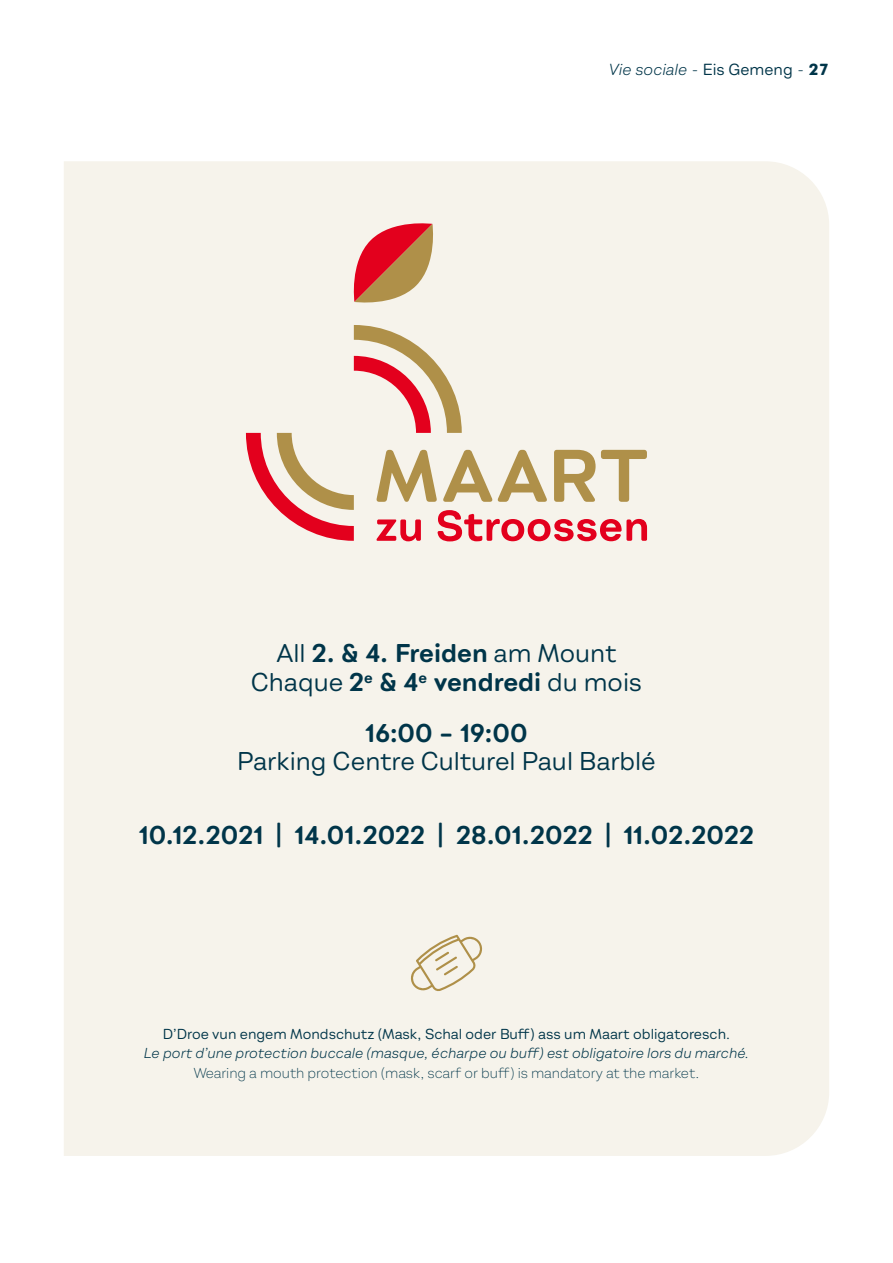
<style>
.page{position:relative;width:893px;height:1263px;background:#fff}
.page>*{position:absolute;margin:0;border:0;box-sizing:border-box;transform-origin:0 0}
.t1{font:700 24px/28.8px "Montreux GS";color:#003549;text-align:center}
.t2{font:24px "Montreux GS";letter-spacing:-.01em;color:#003549}
.t3{font:italic 15px "Montreux GS";color:#003549}
.t4{font:italic 13.5px "Montreux GS";color:#003549}
.t5{font:13.5px "Montreux GS";color:#003549}
.t6{font:300 13.5px "Montreux GS";letter-spacing:-.01em;color:#003549}
.s1{font-style:normal}
.s2{font-weight:800;font-style:normal}
.s3{font-weight:400}
</style>
<div class="page">
<div style="left:64px;top:161px;width:765px;height:995px;background:#f6f3eb"></div>
<svg style="left:409px;top:935px;width:75px;height:57px;background:#e9e1ce"></svg>
<svg style="left:246px;top:325px;width:401px;height:216px;background:#ecd4c7"></svg>
<svg style="left:349px;top:219px;width:89px;height:88px;background:#da8c7c"></svg>
<p class="t3" style="left:609px;top:61px;width:222px">Vie sociale <span class="s1">-</span> <span class="s1">Eis Gemeng</span> <span class="s1">-</span> <span class="s2">27</span></p>
<p class="t1" style="left:251px;top:639px;width:393px"><span class="s3">All</span> 2. &amp; 4. Freiden <span class="s3">am Mount<br>Chaque</span> 2<sup>e</sup> &amp; 4<sup>e</sup> vendredi <span class="s3">du mois</span></p>
<p class="t1" style="left:365px;top:719px;width:164px">16:00 – 19:00</p>
<p class="t2" style="left:237px;top:746px;width:420px">Parking Centre Culturel Paul Barblé</p>
<p class="t1" style="left:139px;top:821px;width:617px">10.12.2021 | 14.01.2022 | 28.01.2022 | 11.02.2022</p>
<p class="t5" style="left:163px;top:1025px;width:569px">D’Droe vun engem Mondschutz (Mask, Schal oder Buff) ass um Maart obligatoresch.</p>
<p class="t4" style="left:144px;top:1045px;width:607px">Le port d’une protection buccale (masque, écharpe ou buff) est obligatoire lors du marché.</p>
<p class="t6" style="left:193px;top:1064px;width:508px">Wearing a mouth protection (mask, scarf or buff) is mandatory at the market.</p>
</div>
